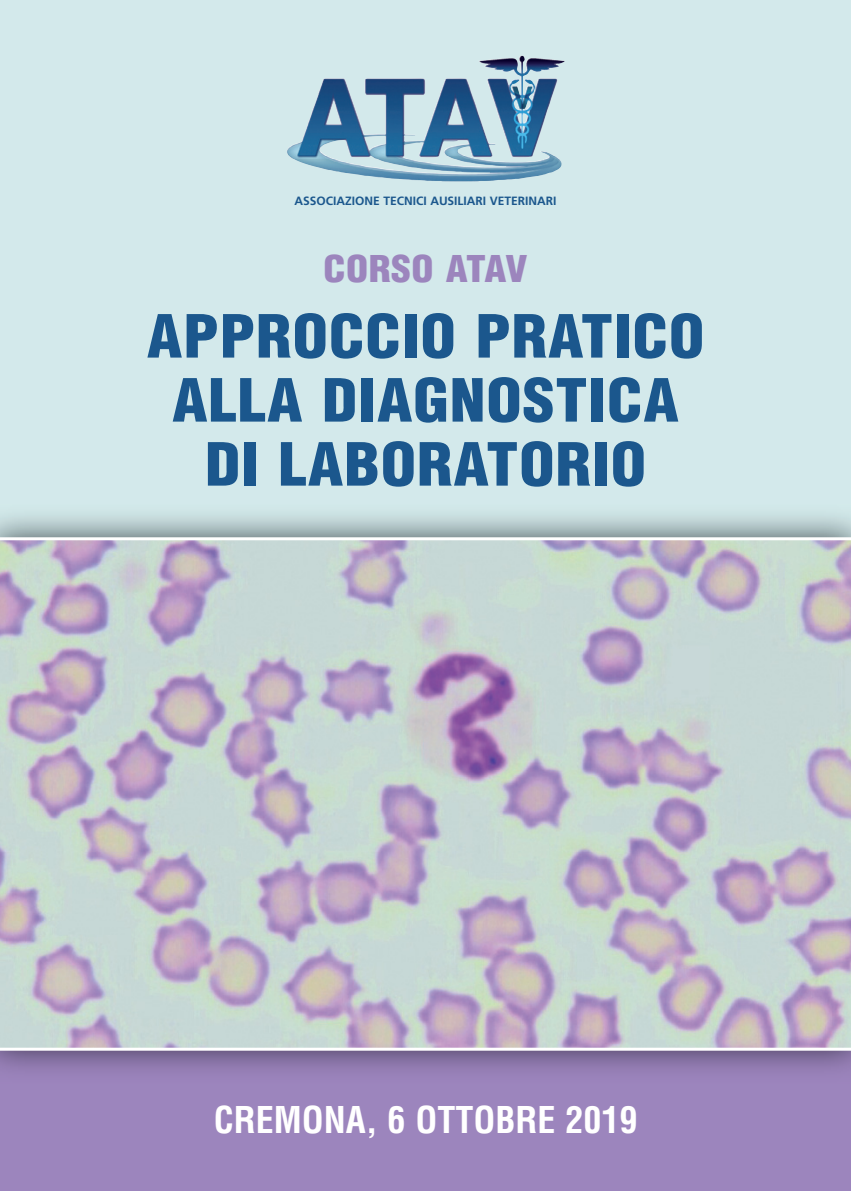
<style>
.page{position:relative;width:851px;height:1191px;background:#fff}
.page>*{position:absolute;margin:0;border:0;box-sizing:border-box;transform-origin:0 0}
.t1{font:900 condensed 58px/64px "Helvetica";letter-spacing:.015em;color:#1b578d;text-align:center;scale:1.1 1}
.t2{font:700 condensed 36px "Helvetica";color:#fff}
.t3{font:900 condensed 36px "Helvetica";letter-spacing:.015em;color:#9c85bd;scale:1.1 1}
.t4{font:700 12px "Frutiger";color:#1b578d}
</style>
<div class="page">
<div style="left:0;top:0;width:850px;height:1191px;background:#d3e9eb"></div>
<div style="left:0;top:1049px;width:850px;height:142px;background:#9c85bd"></div>
<img style="left:0;top:515px;width:850px;height:554px">
<img style="left:0;top:540px;width:850px;height:507px">
<img style="left:287px;top:58px;width:277px;height:124px">
<hr style="left:0;top:537px;width:850px;height:3px;background:#fff">
<hr style="left:0;top:1047px;width:850px;height:3px;background:#fff">
<p class="t4" style="left:294px;top:196px;width:264px">ASSOCIAZIONE TECNICI AUSILIARI VETERINARI</p>
<p class="t3" style="left:323px;top:255px;width:187px">CORSO ATAV</p>
<p class="t1" style="left:147px;top:309px;width:508px">APPROCCIO PRATICO<br>ALLA DIAGNOSTICA<br>DI LABORATORIO</p>
<p class="t2" style="left:214px;top:1106px;width:425px">CREMONA, 6 OTTOBRE 2019</p>
</div>
